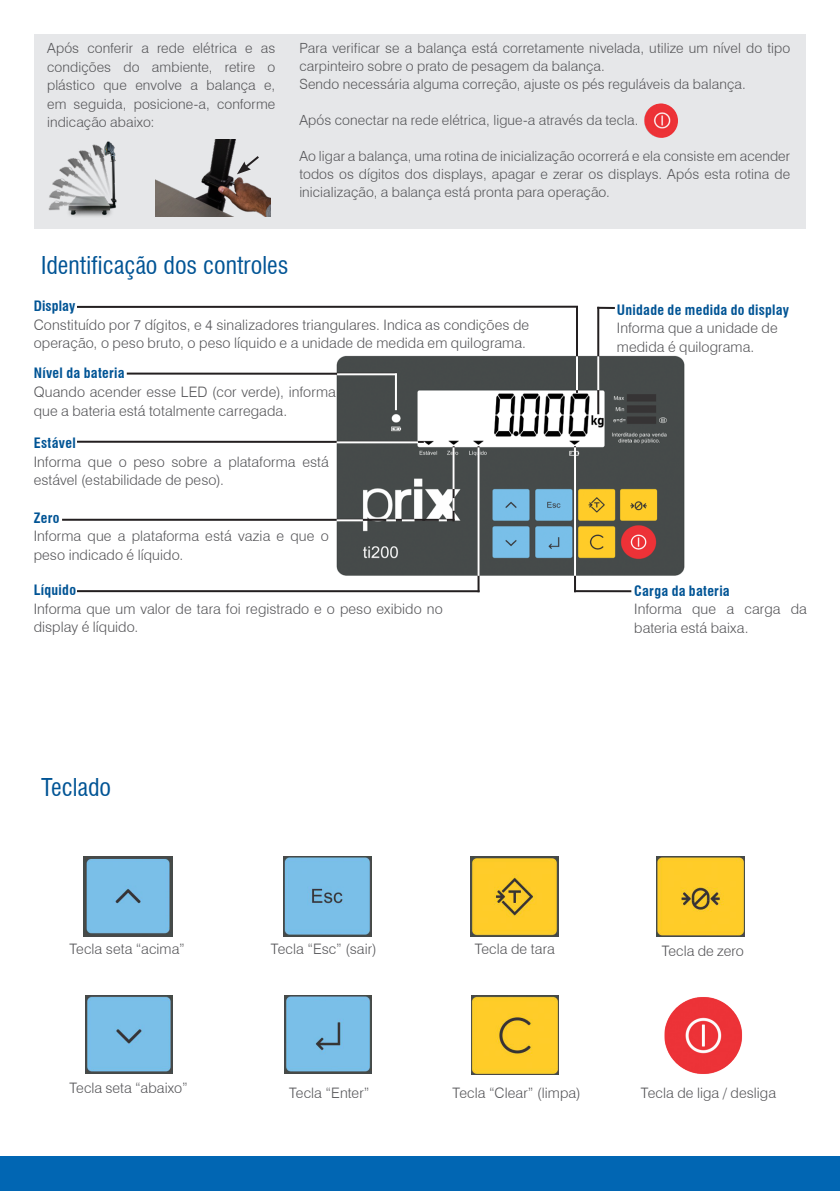
<style>
.page{position:relative;width:840px;height:1191px;background:#fff}
.page>*{position:absolute;margin:0;border:0;box-sizing:border-box;transform-origin:0 0}
.SuperTítulo{font:condensed 24px "Swiss 721 BT";color:#005495}
.Texto{font:300 14.4px/18.6px "Swiss 721 BT";letter-spacing:.005em;color:#565659}
.SuperTítulo-2{font:300 14.4px "Swiss 721 BT";letter-spacing:.005em;color:#565659}
.Texto-2{font:300 14px/18.6px "Swiss 721 BT";letter-spacing:.01em;color:#565659;text-align:justify}
.SuperTítulo-3{font:700 condensed 14px "Swiss 721 BT";letter-spacing:.02em;color:#005495}
.Texto-3{font:700 condensed 14px "Swiss 721 BT";letter-spacing:.01em;color:#005495}
</style>
<div class="page">
<div style="left:34px;top:34px;width:771px;height:195px;background:#e6e7e9"></div>
<div style="left:0;top:1157px;width:839px;height:34px;background:#0166b3"></div>
<img style="left:643px;top:103px;width:34px;height:35px;border-radius:17px">
<img style="left:664px;top:997px;width:78px;height:77px">
<img style="left:470px;top:856px;width:88px;height:80px">
<img style="left:656px;top:856px;width:88px;height:80px">
<img style="left:471px;top:995px;width:87px;height:79px">
<img style="left:285px;top:995px;width:86px;height:78px">
<img style="left:283px;top:856px;width:88px;height:80px">
<img style="left:85px;top:995px;width:87px;height:78px">
<img style="left:83px;top:856px;width:89px;height:80px">
<img style="left:48px;top:141px;width:69px;height:76px">
<img style="left:155px;top:140px;width:115px;height:76px">
<img style="left:336px;top:355px;width:349px;height:221px">
<hr style="left:477px;top:446px;width:2px;height:146px;background:#231f20">
<hr style="left:573px;top:446px;width:2px;height:146px;background:#231f20">
<hr style="left:77px;top:306px;width:500px;height:2px;background:#231f20">
<svg style="left:599px;top:307px;width:15px;height:2px"></svg>
<hr style="left:127px;top:372px;width:270px;height:3px;background:#231f20">
<hr style="left:77px;top:441px;width:346px;height:2px;background:#231f20">
<hr style="left:62px;top:519px;width:392px;height:2px;background:#231f20">
<hr style="left:77px;top:590px;width:402px;height:2px;background:#231f20">
<hr style="left:573px;top:590px;width:58px;height:2px;background:#231f20">
<hr style="left:452px;top:446px;width:2px;height:75px;background:#231f20">
<hr style="left:575px;top:307px;width:2px;height:86px;background:#231f20">
<hr style="left:597px;top:307px;width:2px;height:107px;background:#231f20">
<hr style="left:575px;top:356px;width:2px;height:34px;background:#fff">
<hr style="left:597px;top:356px;width:2px;height:34px;background:#fff">
<hr style="left:395px;top:373px;width:2px;height:37px;background:#fff">
<hr style="left:337px;top:373px;width:60px;height:2px;background:#fff">
<hr style="left:336px;top:441px;width:82px;height:2px;background:#fff">
<hr style="left:336px;top:519px;width:26px;height:2px;background:#fff">
<hr style="left:477px;top:447px;width:2px;height:129px;background:#fff">
<hr style="left:573px;top:447px;width:2px;height:129px;background:#fff">
<svg style="left:386px;top:519px;width:28px;height:2px"></svg>
<svg style="left:438px;top:519px;width:8px;height:2px"></svg>
<hr style="left:452px;top:447px;width:2px;height:42px;background:#fff">
<svg style="left:452px;top:498px;width:2px;height:13px"></svg>
<svg style="left:237px;top:154px;width:24px;height:20px"></svg>
<p class="Texto-2" style="left:47px;top:39px;width:229px">Após conferir a rede elétrica e as condições do ambiente, retire o plástico que envolve a balança e, em seguida, posicione-a, conforme indicação abaixo:</p>
<p class="Texto-2" style="left:299px;top:39px;width:492px;line-height:18px">Para verificar se a balança está corretamente nivelada, utilize um nível do tipo carpinteiro sobre o prato de pesagem da balança.</p>
<p class="Texto-2" style="left:299px;top:75px;width:448px">Sendo necessária alguma correção, ajuste os pés reguláveis da balança.</p>
<p class="Texto-2" style="left:299px;top:111px;width:340px">Após conectar na rede elétrica, ligue-a através da tecla.</p>
<p class="Texto-2" style="left:299px;top:147px;width:492px;line-height:18px">Ao ligar a balança, uma rotina de inicialização ocorrerá e ela consiste em acender todos os dígitos dos displays, apagar e zerar os displays. Após esta rotina de inicialização, a balança está pronta para operação.</p>
<p class="SuperTítulo" style="left:41px;top:251px;width:248px">Identificação dos controles</p>
<p class="Texto-3" style="left:34px;top:297px;width:43px">Display</p>
<p class="Texto" style="left:34px;top:315px;width:497px">Constituído por 7 dígitos, e 4 sinalizadores triangulares. Indica as condições de operação, o peso bruto, o peso líquido e a unidade de medida em quilograma.</p>
<p class="SuperTítulo-3" style="left:34px;top:365px;width:92px">Nível da bateria</p>
<p class="Texto" style="left:34px;top:382px;width:303px">Quando acender esse LED (cor verde), informa que a bateria está totalmente carregada.</p>
<p class="SuperTítulo-3" style="left:34px;top:434px;width:43px">Estável</p>
<p class="Texto" style="left:34px;top:452px;width:296px">Informa que o peso sobre a plataforma está estável (estabilidade de peso).</p>
<p class="SuperTítulo-3" style="left:34px;top:509px;width:27px">Zero</p>
<p class="Texto" style="left:34px;top:527px;width:296px">Informa que a plataforma está vazia e que o peso indicado é líquido.</p>
<p class="SuperTítulo-3" style="left:34px;top:581px;width:44px">Líquido</p>
<p class="Texto" style="left:34px;top:599px;width:410px">Informa que um valor de tara foi registrado e o peso exibido no display é líquido.</p>
<p class="SuperTítulo" style="left:41px;top:773px;width:71px">Teclado</p>
<p class="SuperTítulo-3" style="left:616px;top:301px;width:174px">Unidade de medida do display</p>
<p class="Texto" style="left:616px;top:319px;width:162px">Informa que a unidade de medida é quilograma.</p>
<p class="SuperTítulo-3" style="left:634px;top:582px;width:97px">Carga da bateria</p>
<p class="Texto" style="left:634px;top:599px;width:174px">Informa que a carga da bateria está baixa.</p>
<p class="SuperTítulo-2" style="left:69px;top:940px;width:117px">Tecla seta “acima”</p>
<p class="SuperTítulo-2" style="left:271px;top:940px;width:107px">Tecla “Esc” (sair)</p>
<p class="SuperTítulo-2" style="left:661px;top:942px;width:84px">Tecla de zero</p>
<p class="SuperTítulo-2" style="left:474px;top:940px;width:82px">Tecla de tara</p>
<p class="SuperTítulo-2" style="left:69px;top:1079px;width:120px">Tecla seta “abaixo”</p>
<p class="SuperTítulo-2" style="left:289px;top:1084px;width:82px">Tecla “Enter”</p>
<p class="SuperTítulo-2" style="left:452px;top:1084px;width:129px">Tecla “Clear” (limpa)</p>
<p class="SuperTítulo-2" style="left:640px;top:1084px;width:136px">Tecla de liga / desliga</p>
</div>
